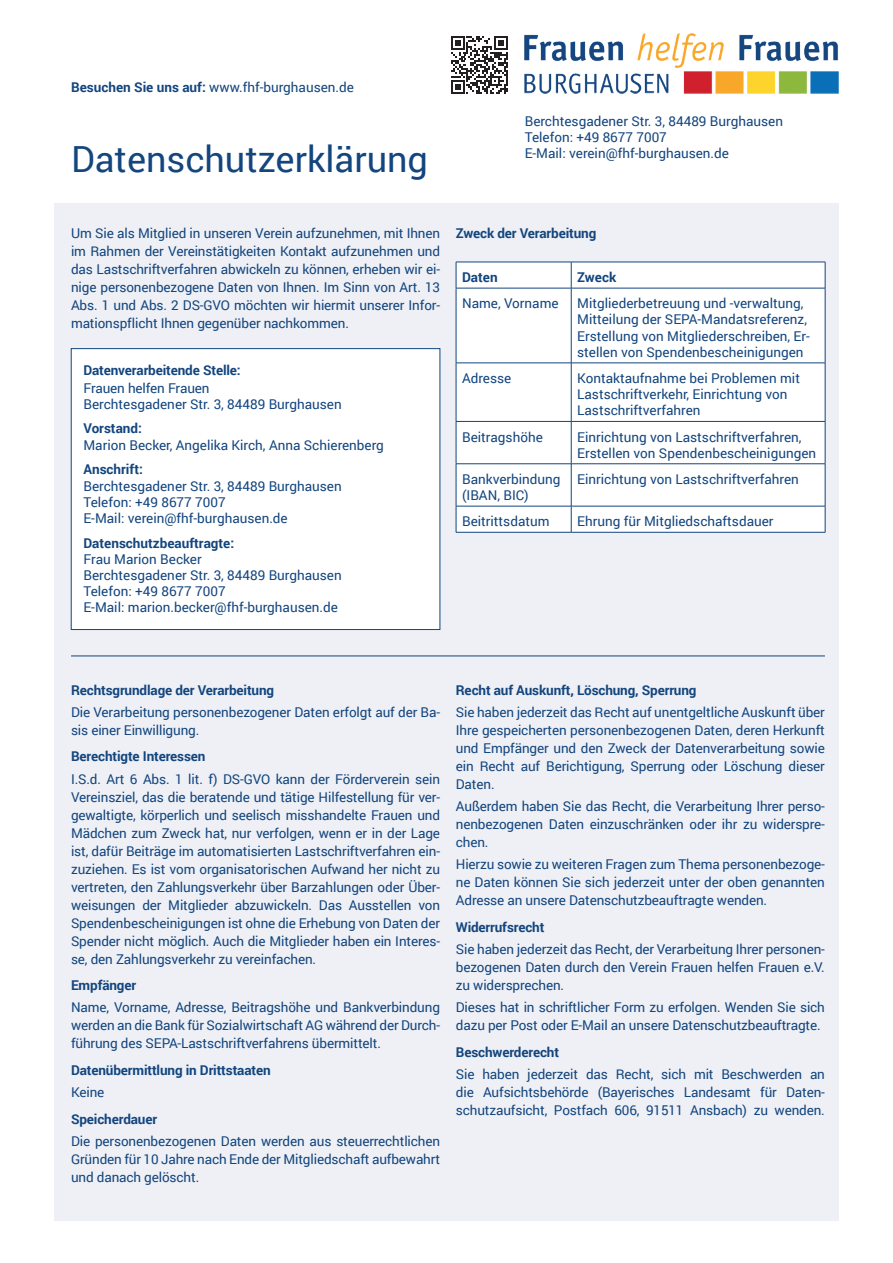
<style>
.page{position:relative;width:893px;height:1263px;background:#fff}
.page>*{position:absolute;margin:0;border:0;box-sizing:border-box;transform-origin:0 0}
.t1{font:36px "Roboto";color:#13457e}
.t2{font:13.5px/18px "Roboto";color:#13457e}
.t3{font:700 13.5px "Roboto";letter-spacing:-.01em;color:#13457e}
.s1{font-weight:700}
</style>
<div class="page">
<div style="left:54px;top:203px;width:785px;height:1017px;background:#eef0f5"></div>
<img style="left:525px;top:34px;width:314px;height:60px">
<div style="left:71px;top:348px;width:369px;height:282px;background:#fff;border:1px solid #13457e"></div>
<div style="left:457px;top:263px;width:368px;height:269px;background:#fff"></div>
<hr style="left:456px;top:262px;width:115px;height:1px;background:#13457e">
<svg style="left:456px;top:262px;width:1px;height:26px"></svg>
<hr style="left:571px;top:262px;width:254px;height:1px;background:#13457e">
<svg style="left:571px;top:262px;width:1px;height:26px"></svg>
<svg style="left:825px;top:262px;width:1px;height:26px"></svg>
<hr style="left:456px;top:288px;width:115px;height:1px;background:#13457e">
<hr style="left:456px;top:288px;width:1px;height:75px;background:#13457e">
<hr style="left:571px;top:288px;width:254px;height:1px;background:#13457e">
<hr style="left:571px;top:288px;width:1px;height:75px;background:#13457e">
<hr style="left:825px;top:288px;width:1px;height:75px;background:#13457e">
<hr style="left:456px;top:363px;width:115px;height:1px;background:#13457e">
<hr style="left:456px;top:363px;width:1px;height:58px;background:#13457e">
<hr style="left:571px;top:363px;width:254px;height:1px;background:#13457e">
<hr style="left:571px;top:363px;width:1px;height:58px;background:#13457e">
<hr style="left:825px;top:363px;width:1px;height:58px;background:#13457e">
<hr style="left:456px;top:421px;width:115px;height:1px;background:#13457e">
<hr style="left:456px;top:422px;width:1px;height:42px;background:#13457e">
<hr style="left:571px;top:421px;width:254px;height:1px;background:#13457e">
<hr style="left:571px;top:422px;width:1px;height:42px;background:#13457e">
<hr style="left:825px;top:422px;width:1px;height:42px;background:#13457e">
<hr style="left:456px;top:463px;width:115px;height:1px;background:#13457e">
<hr style="left:456px;top:464px;width:1px;height:42px;background:#13457e">
<hr style="left:571px;top:463px;width:254px;height:1px;background:#13457e">
<hr style="left:571px;top:464px;width:1px;height:42px;background:#13457e">
<hr style="left:825px;top:464px;width:1px;height:42px;background:#13457e">
<hr style="left:456px;top:506px;width:115px;height:1px;background:#13457e">
<svg style="left:456px;top:506px;width:1px;height:26px"></svg>
<hr style="left:571px;top:506px;width:254px;height:1px;background:#13457e">
<svg style="left:571px;top:506px;width:1px;height:26px"></svg>
<svg style="left:825px;top:506px;width:1px;height:26px"></svg>
<hr style="left:456px;top:532px;width:115px;height:1px;background:#13457e">
<hr style="left:571px;top:532px;width:254px;height:1px;background:#13457e">
<svg style="left:451px;top:36px;width:57px;height:58px"></svg>
<hr style="left:71px;top:656px;width:754px;height:1px;background:#13457e">
<p class="t2" style="left:71px;top:77px;width:284px"><span class="s1">Besuchen Sie uns auf:</span> www.fhf-burghausen.de</p>
<h1 class="t1" style="left:71px;top:134px;width:358px">Datenschutzerklärung</h1>
<p class="t2" style="left:525px;top:112px;width:260px;line-height:16.2px">Berchtesgadener Str. 3, 84489 Burghausen<br>Telefon: +49 8677 7007<br>E-Mail: verein@fhf-burghausen.de</p>
<p class="t2" style="left:71px;top:223px;width:371px;text-align:justify">Um Sie als Mitglied in unseren Verein aufzunehmen, mit Ihnen im Rahmen der Vereinstätigkeiten Kontakt aufzunehmen und das Lastschriftverfahren abwickeln zu können, erheben wir ei&shy;nige personenbezogene Daten von Ihnen. Im Sinn von Art. 13<br>Abs. 1 und Abs. 2 DS-GVO möchten wir hiermit unserer Infor&shy;mationspflicht Ihnen gegenüber nachkommen.</p>
<p class="t3" style="left:83px;top:360px;width:159px">Datenverarbeitende Stelle:</p>
<p class="t2" style="left:83px;top:379px;width:260px;line-height:16.2px">Frauen helfen Frauen<br>Berchtesgadener Str. 3, 84489 Burghausen</p>
<p class="t3" style="left:83px;top:419px;width:60px">Vorstand:</p>
<p class="t2" style="left:83px;top:435px;width:302px">Marion Becker, Angelika Kirch, Anna Schierenberg</p>
<p class="t3" style="left:83px;top:460px;width:61px">Anschrift:</p>
<p class="t2" style="left:83px;top:477px;width:260px;line-height:16.2px">Berchtesgadener Str. 3, 84489 Burghausen<br>Telefon: +49 8677 7007<br>E-Mail: verein@fhf-burghausen.de</p>
<p class="t3" style="left:83px;top:533px;width:152px">Datenschutzbeauftragte:</p>
<p class="t2" style="left:83px;top:550px;width:260px;line-height:16.2px">Frau Marion Becker<br>Berchtesgadener Str. 3, 84489 Burghausen<br>Telefon: +49 8677 7007<br>E-Mail: marion.becker@fhf-burghausen.de</p>
<p class="t3" style="left:456px;top:223px;width:142px">Zweck der Verarbeitung</p>
<p class="t3" style="left:462px;top:268px;width:37px">Daten</p>
<p class="t3" style="left:577px;top:268px;width:41px">Zweck</p>
<p class="t2" style="left:462px;top:294px;width:98px">Name, Vorname</p>
<p class="t2" style="left:577px;top:295px;width:234px;line-height:16.2px">Mitgliederbetreuung und -verwaltung, Mitteilung der SEPA-Mandatsreferenz, Erstellung von Mitgliederschreiben, Er&shy;stellen von Spendenbescheinigungen</p>
<p class="t2" style="left:462px;top:369px;width:51px">Adresse</p>
<p class="t2" style="left:577px;top:370px;width:224px;line-height:16.2px">Kontaktaufnahme bei Problemen mit<br>Lastschriftverkehr, Einrichtung von<br>Lastschriftverfahren</p>
<p class="t2" style="left:462px;top:427px;width:82px">Beitragshöhe</p>
<p class="t2" style="left:577px;top:428px;width:240px;line-height:16.2px">Einrichtung von Lastschriftverfahren,<br>Erstellen von Spendenbescheinigungen</p>
<p class="t2" style="left:462px;top:470px;width:100px;line-height:16.2px">Bankverbindung (IBAN, BIC)</p>
<p class="t2" style="left:577px;top:470px;width:223px">Einrichtung von Lastschriftverfahren</p>
<p class="t2" style="left:462px;top:512px;width:89px">Beitrittsdatum</p>
<p class="t2" style="left:577px;top:512px;width:198px">Ehrung für Mitgliedschaftsdauer</p>
<p class="t3" style="left:71px;top:680px;width:205px">Rechtsgrundlage der Verarbeitung</p>
<p class="t2" style="left:71px;top:702px;width:371px">Die Verarbeitung personenbezogener Daten erfolgt auf der Ba&shy;sis einer Einwilligung.</p>
<p class="t3" style="left:71px;top:747px;width:136px">Berechtigte Interessen</p>
<p class="t2" style="left:71px;top:769px;width:371px;text-align:justify">I.S.d. Art 6 Abs. 1 lit. f) DS-GVO kann der Förderverein sein Vereinsziel, das die beratende und tätige Hilfestellung für ver&shy;gewaltigte, körperlich und seelisch misshandelte Frauen und Mädchen zum Zweck hat, nur verfolgen, wenn er in der Lage ist, dafür Beiträge im automatisierten Lastschriftverfahren ein&shy;zuziehen. Es ist vom organisatorischen Aufwand her nicht zu vertreten, den Zahlungsverkehr über Barzahlungen oder Über&shy;weisungen der Mitglieder abzuwickeln. Das Ausstellen von Spendenbescheinigungen ist ohne die Erhebung von Daten der Spender nicht möglich. Auch die Mitglieder haben ein Interes&shy;se, den Zahlungsverkehr zu vereinfachen.</p>
<p class="t3" style="left:71px;top:976px;width:67px">Empfänger</p>
<p class="t2" style="left:71px;top:998px;width:371px;text-align:justify">Name, Vorname, Adresse, Beitragshöhe und Bankverbindung werden an die Bank für Sozialwirtschaft AG während der Durch&shy;führung des SEPA-Lastschriftverfahrens übermittelt.</p>
<p class="t3" style="left:71px;top:1060px;width:201px">Datenübermittlung in Drittstaaten</p>
<p class="t2" style="left:71px;top:1083px;width:35px">Keine</p>
<p class="t3" style="left:71px;top:1109px;width:88px">Speicherdauer</p>
<p class="t2" style="left:71px;top:1131px;width:371px;text-align:justify">Die personenbezogenen Daten werden aus steuerrechtlichen Gründen für 10 Jahre nach Ende der Mitgliedschaft aufbewahrt und danach gelöscht.</p>
<p class="t3" style="left:456px;top:680px;width:242px">Recht auf Auskunft, Löschung, Sperrung</p>
<p class="t2" style="left:456px;top:702px;width:371px;text-align:justify">Sie haben jederzeit das Recht auf unentgeltliche Auskunft über Ihre gespeicherten personenbezogenen Daten, deren Herkunft und Empfänger und den Zweck der Datenverarbeitung sowie ein Recht auf Berichtigung, Sperrung oder Löschung dieser Daten.</p>
<p class="t2" style="left:456px;top:797px;width:371px;text-align:justify">Außerdem haben Sie das Recht, die Verarbeitung Ihrer perso&shy;nenbezogenen Daten einzuschränken oder ihr zu widerspre&shy;chen.</p>
<p class="t2" style="left:456px;top:855px;width:371px;text-align:justify">Hierzu sowie zu weiteren Fragen zum Thema personenbezoge&shy;ne Daten können Sie sich jederzeit unter der oben genannten Adresse an unsere Datenschutzbeauftragte wenden.</p>
<p class="t3" style="left:456px;top:917px;width:90px">Widerrufsrecht</p>
<p class="t2" style="left:456px;top:940px;width:371px;text-align:justify">Sie haben jederzeit das Recht, der Verarbeitung Ihrer personen&shy;bezogenen Daten durch den Verein Frauen helfen Frauen e.V. zu widersprechen.</p>
<p class="t2" style="left:456px;top:998px;width:371px">Dieses hat in schriftlicher Form zu erfolgen. Wenden Sie sich dazu per Post oder E-Mail an unsere Datenschutzbeauftragte.</p>
<p class="t3" style="left:456px;top:1042px;width:105px">Beschwerderecht</p>
<p class="t2" style="left:456px;top:1065px;width:371px;text-align:justify">Sie haben jederzeit das Recht, sich mit Beschwerden an die Aufsichtsbehörde (Bayerisches Landesamt für Daten&shy;schutzaufsicht, Postfach 606, 91511 Ansbach) zu wenden.</p>
</div>
